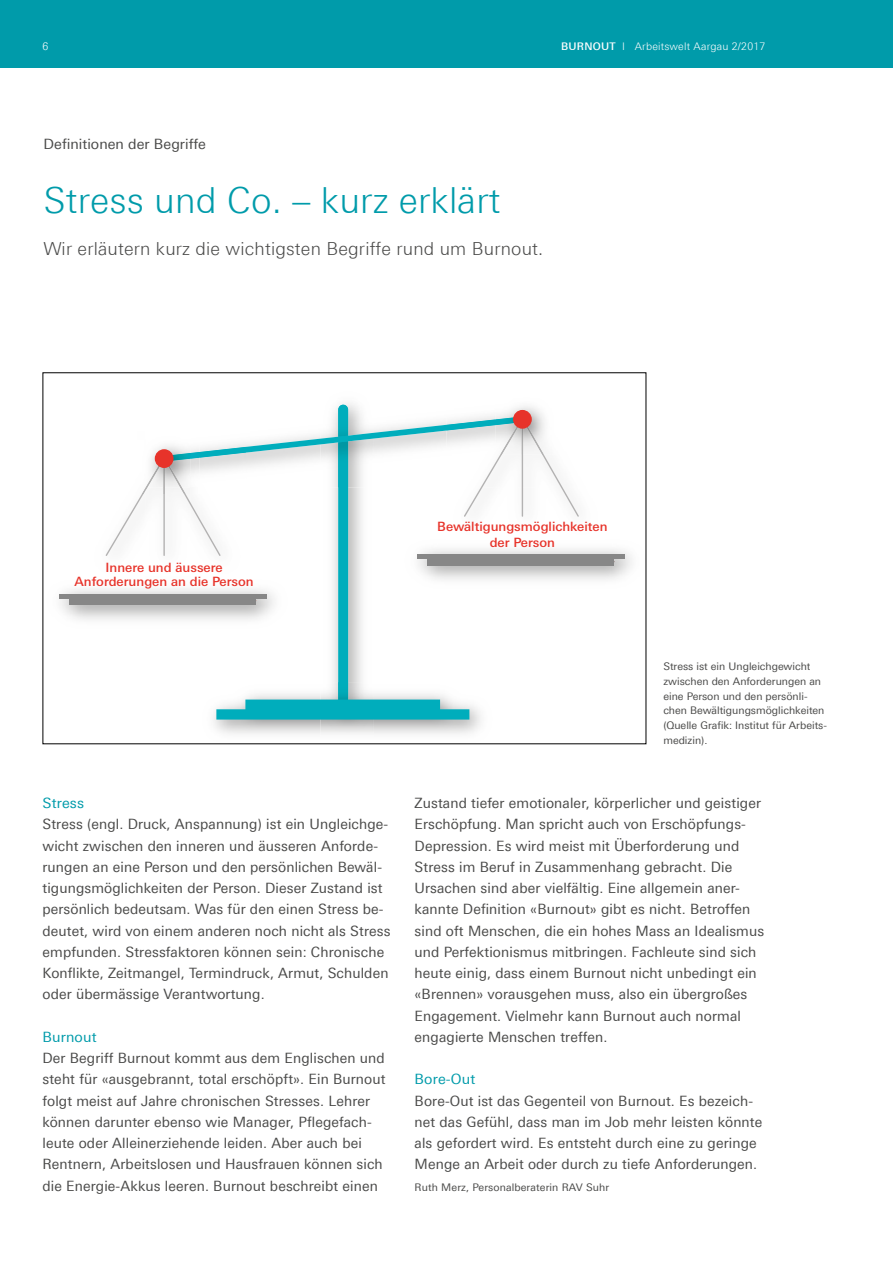
<style>
.page{position:relative;width:893px;height:1263px;background:#fff}
.page>*{position:absolute;margin:0;border:0;box-sizing:border-box;transform-origin:0 0}
.t1{font:300 36px "Linotype Univers 330";letter-spacing:.005em;color:#009baa}
.t2{font:300 18px "Linotype Univers 330";letter-spacing:.01em;color:#4a4a49}
.t3{font:14.25px/21.3px "Linotype Univers 430";letter-spacing:.01em;color:#4a4a49}
.t4{font:14.25px "Linotype Univers 430";letter-spacing:.01em;color:#009baa}
.t5{font:500 12.9px/15.5px "Linotype Univers 530";color:#e7332a;text-align:center}
.t6{font:10.5px/14.9px "Linotype Univers 430";color:#4a4a49}
.t7{font:300 10.5px "Linotype Univers 330";letter-spacing:.02em;color:#fff}
.s1{font-family:"Linotype Univers 530";font-weight:500}
</style>
<div class="page">
<div style="left:0;top:0;width:893px;height:68px;background:#009baa"></div>
<img style="left:333px;top:556px;width:29px;height:126px">
<div style="left:338px;top:405px;width:10px;height:306px;background:#00adbc;border-radius:5px"></div>
<img style="left:336px;top:403px;width:23px;height:7px">
<img style="left:338px;top:405px;width:10px;height:5px">
<hr style="left:59px;top:594px;width:207px;height:4px;background:#878787">
<div style="left:69px;top:597px;width:187px;height:8px;background:#878787"></div>
<hr style="left:417px;top:555px;width:208px;height:4px;background:#878787">
<div style="left:427px;top:557px;width:187px;height:9px;background:#878787"></div>
<img style="left:213px;top:694px;width:268px;height:40px">
<img style="left:321px;top:682px;width:53px;height:52px">
<img style="left:338px;top:682px;width:10px;height:17px">
<svg style="left:216px;top:699px;width:253px;height:20px"></svg>
<svg style="left:106px;top:410px;width:473px;height:146px"></svg>
<p class="t7" style="left:43px;top:40px;width:7px">6</p>
<p class="t7" style="left:561px;top:40px;width:206px"><span class="s1">BURNOUT</span> I Arbeitswelt Aargau 2/2017</p>
<p class="t3" style="left:44px;top:133px;width:164px">Definitionen der Begriffe</p>
<h1 class="t1" style="left:44px;top:179px;width:458px">Stress und Co. – kurz erklärt</h1>
<p class="t2" style="left:44px;top:238px;width:501px">Wir erläutern kurz die wichtigsten Begriffe rund um Burnout.</p>
<p class="t5" style="left:75px;top:560px;width:181px;line-height:14.2px">Innere und äussere<br>Anforderungen an die Person</p>
<p class="t5" style="left:437px;top:519px;width:172px">Bewältigungsmöglichkeiten der Person</p>
<p class="t4" style="left:43px;top:795px;width:43px">Stress</p>
<p class="t3" style="left:43px;top:813px;width:350px">Stress (engl. Druck, Anspannung) ist ein Ungleichge&shy;wicht zwischen den inneren und äusseren Anforde&shy;rungen an eine Person und den persönlichen Bewäl&shy;tigungsmöglichkeiten der Person. Dieser Zustand ist persönlich bedeutsam. Was für den einen Stress be&shy;deutet, wird von einem anderen noch nicht als Stress empfunden. Stressfaktoren können sein: Chronische Konflikte, Zeitmangel, Termindruck, Armut, Schulden oder übermässige Verantwortung.</p>
<p class="t4" style="left:43px;top:1028px;width:56px">Burnout</p>
<p class="t3" style="left:43px;top:1047px;width:345px">Der Begriff Burnout kommt aus dem Englischen und steht für «ausgebrannt, total erschöpft». Ein Burnout folgt meist auf Jahre chronischen Stresses. Lehrer können darunter ebenso wie Manager, Pflegefach&shy;leute oder Alleinerziehende leiden. Aber auch bei Rentnern, Arbeitslosen und Hausfrauen können sich die Energie-Akkus leeren. Burnout beschreibt einen</p>
<p class="t6" style="left:663px;top:659px;width:165px">Stress ist ein Ungleichgewicht zwischen den Anforderungen an eine Person und den persönli&shy;chen Bewältigungsmöglichkeiten (Quelle Grafik: Institut für Arbeits&shy;medizin).</p>
<p class="t3" style="left:415px;top:792px;width:351px">Zustand tiefer emotionaler, körperlicher und geistiger Erschöpfung. Man spricht auch von Erschöpfungs-Depression. Es wird meist mit Überforderung und Stress im Beruf in Zusammenhang gebracht. Die Ursachen sind aber vielfältig. Eine allgemein aner&shy;kannte Definition «Burnout» gibt es nicht. Betroffen sind oft Menschen, die ein hohes Mass an Idealismus und Perfektionismus mitbringen. Fachleute sind sich heute einig, dass einem Burnout nicht unbedingt ein «Brennen» vorausgehen muss, also ein übergroßes Engagement. Vielmehr kann Burnout auch normal engagierte Menschen treffen.</p>
<p class="t4" style="left:415px;top:1071px;width:62px">Bore-Out</p>
<p class="t3" style="left:415px;top:1090px;width:349px">Bore-Out ist das Gegenteil von Burnout. Es bezeich&shy;net das Gefühl, dass man im Job mehr leisten könnte als gefordert wird. Es entsteht durch eine zu geringe Menge an Arbeit oder durch zu tiefe Anforderungen.</p>
<p class="t6" style="left:415px;top:1179px;width:196px">Ruth Merz, Personalberaterin RAV Suhr</p>
</div>
